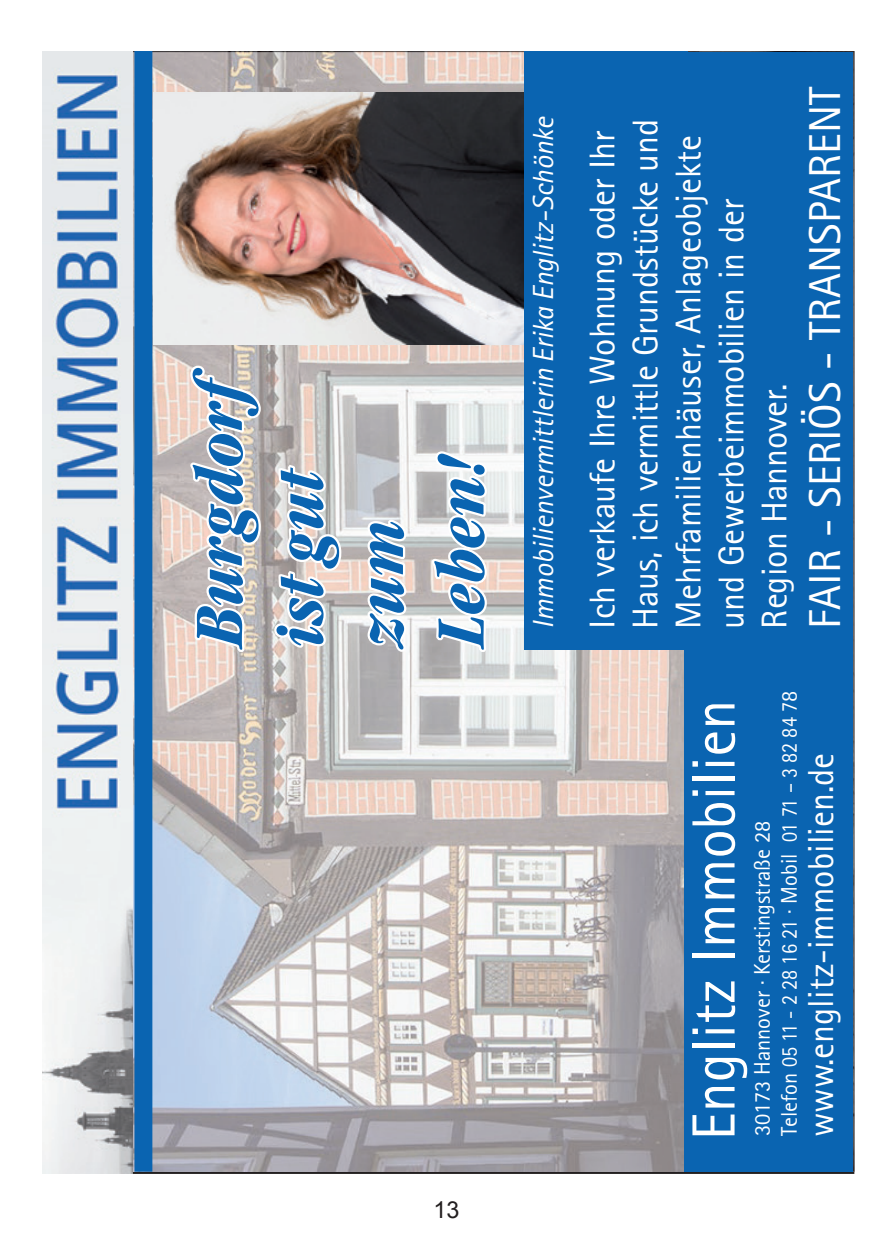
<style>
.page{position:relative;width:893px;height:1259px;background:#fff}
.page>*{position:absolute;margin:0;border:0;box-sizing:border-box;transform-origin:0 0}
.t1{font:italic 67.2px/80.4px "Garamond Nova Cd Croat Bold";color:#0a64b1}
.t2{font:60.9px "Rotis Sans Serif";color:#fff}
.t3{font:44.7px "Rotis Sans Serif";color:#fff}
.t4{font:36.3px "Rotis Sans Serif";color:#fff}
.t5{font:35.7px/42.9px "Rotis Sans Serif";color:#fff}
.t6{font:italic 29.1px "Rotis Sans Serif";color:#fff}
.t7{font:23.4px "Arial";color:#231f20}
.t8{font:22.5px/26.7px "Rotis Sans Serif";color:#fff}
</style>
<div class="page">
<img style="left:132px;top:51px;width:722px;height:1120px">
<img style="left:43px;top:51px;width:89px;height:1123px">
<div style="left:684px;top:52px;width:168px;height:1119px;background:#0a64b1"></div>
<div style="left:134px;top:51px;width:18px;height:1120px;background:#0a64b1"></div>
<img style="left:154px;top:93px;width:371px;height:251px">
<div style="left:525px;top:51px;width:163px;height:599px;background:#0a64b1"></div>
<svg style="left:188px;top:363px;width:319px;height:409px"></svg>
<h1 class="t1" style="left:180px;top:647px;width:269px;rotate:-90deg">Burgdorf</h1>
<h1 class="t1" style="left:260px;top:647px;width:195px;rotate:-90deg">ist gut zum<br>Leben!</h1>
<p class="t7" style="left:433px;top:1194px;width:28px">13</p>
<p class="t6" style="left:526px;top:629px;width:514px;rotate:-90deg">Immobilienvermittlerin Erika Englitz-Schönke</p>
<p class="t3" style="left:799px;top:628px;width:543px;rotate:-90deg">FAIR - SERIÖS - TRANSPARENT</p>
<p class="t5" style="left:581px;top:628px;width:511px;rotate:-90deg">Ich verkaufe Ihre Wohnung oder Ihr<br>Haus, ich vermittle Grundstücke und<br>Mehrfamilienhäuser, Anlageobjekte und Gewerbeimmobilien in der<br>Region Hannover.</p>
<p class="t8" style="left:749px;top:1135px;width:446px;rotate:-90deg">30173 Hannover · Kerstingstraße 28<br>Telefon 05 11 - 2 28 16 21 · Mobil 01 71 – 3 82 84 78</p>
<h2 class="t2" style="left:678px;top:1140px;width:442px;rotate:-90deg">Englitz Immobilien</h2>
<p class="t4" style="left:799px;top:1137px;width:386px;rotate:-90deg">www.englitz-immobilien.de</p>
</div>
